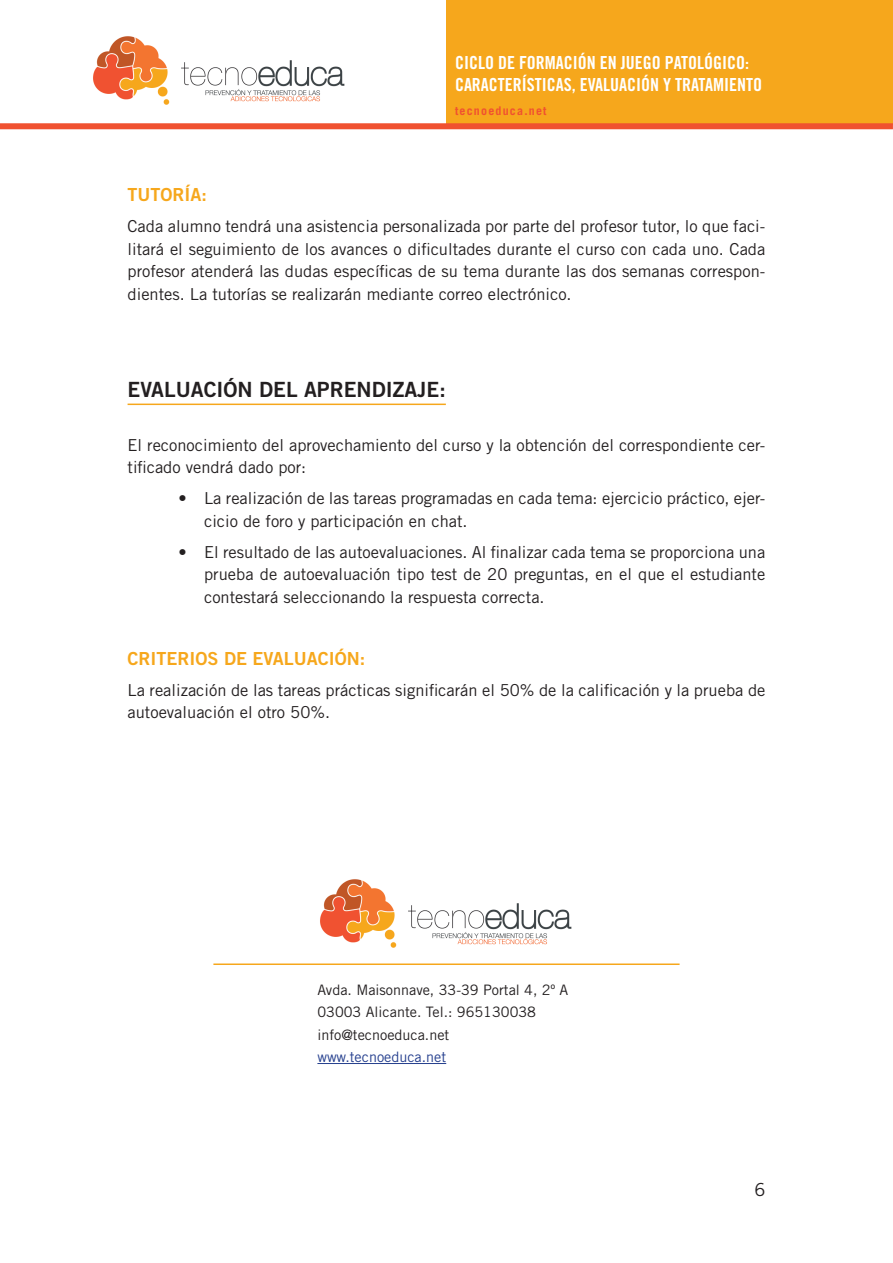
<style>
.page{position:relative;width:893px;height:1263px;background:#fff}
.page>*{position:absolute;margin:0;border:0;box-sizing:border-box;transform-origin:0 0}
._3_epigrafe{font:21px "Trade Gothic Bold Two";color:#231f20}
.t1{font:18px/21.6px "Trade Gothic Bold Cond Twenty";color:#fff}
._4_epigrafe{font:18px "Trade Gothic Bold Two";color:#f6a71c}
.t2{font:18px "Trade Gothic";color:#231f20}
.Texto_general{font:16.5px/22.5px "Trade Gothic";color:#231f20}
.Texto_general-2{font:14.4px "Trade Gothic";color:#231f20}
.Texto_general-3{font:14.4px "Trade Gothic";color:#253f8e}
.t3{font:700 12px "Trade Gothic";letter-spacing:.1em;color:#f05130}
</style>
<div class="page">
<div style="left:446px;top:0;width:447px;height:124px;background:#f6a71c"></div>
<div style="left:0;top:123px;width:893px;height:6px;background:#f05130"></div>
<img style="left:93px;top:36px;width:252px;height:69px">
<hr style="left:128px;top:404px;width:318px;height:1px;background:#f6a71c">
<img style="left:320px;top:879px;width:252px;height:69px">
<hr style="left:317px;top:1063px;width:129px;height:1px;background:#253f8e">
<hr style="left:213px;top:963px;width:467px;height:2px;background:#f6a71c">
<p class="t1" style="left:455px;top:52px;width:309px">CICLO DE FORMACIÓN EN JUEGO PATOLÓGICO:<br>CARACTERÍSTICAS, EVALUACIÓN Y TRATAMIENTO</p>
<p class="t3" style="left:455px;top:103px;width:93px">tecnoeduca.net</p>
<p class="_4_epigrafe" style="left:128px;top:184px;width:81px">TUTORÍA:</p>
<p class="Texto_general" style="left:128px;top:215px;width:639px;text-align:justify">Cada alumno tendrá una asistencia personalizada por parte del profesor tutor, lo que faci&shy;litará el seguimiento de los avances o dificultades durante el curso con cada uno. Cada profesor atenderá las dudas específicas de su tema durante las dos semanas correspon&shy;dientes. La tutorías se realizarán mediante correo electrónico.</p>
<p class="_3_epigrafe" style="left:128px;top:377px;width:320px">EVALUACIÓN DEL APRENDIZAJE:</p>
<p class="Texto_general" style="left:128px;top:433px;width:639px">El reconocimiento del aprovechamiento del curso y la obtención del correspondiente cer&shy;tificado vendrá dado por:</p>
<p class="Texto_general" style="left:204px;top:487px;width:563px;text-indent:-26px">• La realización de las tareas programadas en cada tema: ejercicio práctico, ejer&shy;cicio de foro y participación en chat.</p>
<p class="Texto_general" style="left:204px;top:540px;width:563px;text-align:justify;text-indent:-26px">• El resultado de las autoevaluaciones. Al finalizar cada tema se proporciona una prueba de autoevaluación tipo test de 20 preguntas, en el que el estudiante contestará seleccionando la respuesta correcta.</p>
<p class="_4_epigrafe" style="left:128px;top:647px;width:239px">CRITERIOS DE EVALUACIÓN:</p>
<p class="Texto_general" style="left:128px;top:678px;width:639px">La realización de las tareas prácticas significarán el 50% de la calificación y la prueba de autoevaluación el otro 50%.</p>
<p class="Texto_general-2" style="left:317px;top:981px;width:252px">Avda. Maisonnave, 33-39 Portal 4, 2º A</p>
<p class="Texto_general-2" style="left:317px;top:1003px;width:220px">03003 Alicante. Tel.: 965130038</p>
<p class="Texto_general-2" style="left:317px;top:1026px;width:133px">info@tecnoeduca.net</p>
<p class="Texto_general-3" style="left:317px;top:1048px;width:130px">www.tecnoeduca.net</p>
<p class="t2" style="left:754px;top:1179px;width:12px">6</p>
</div>
